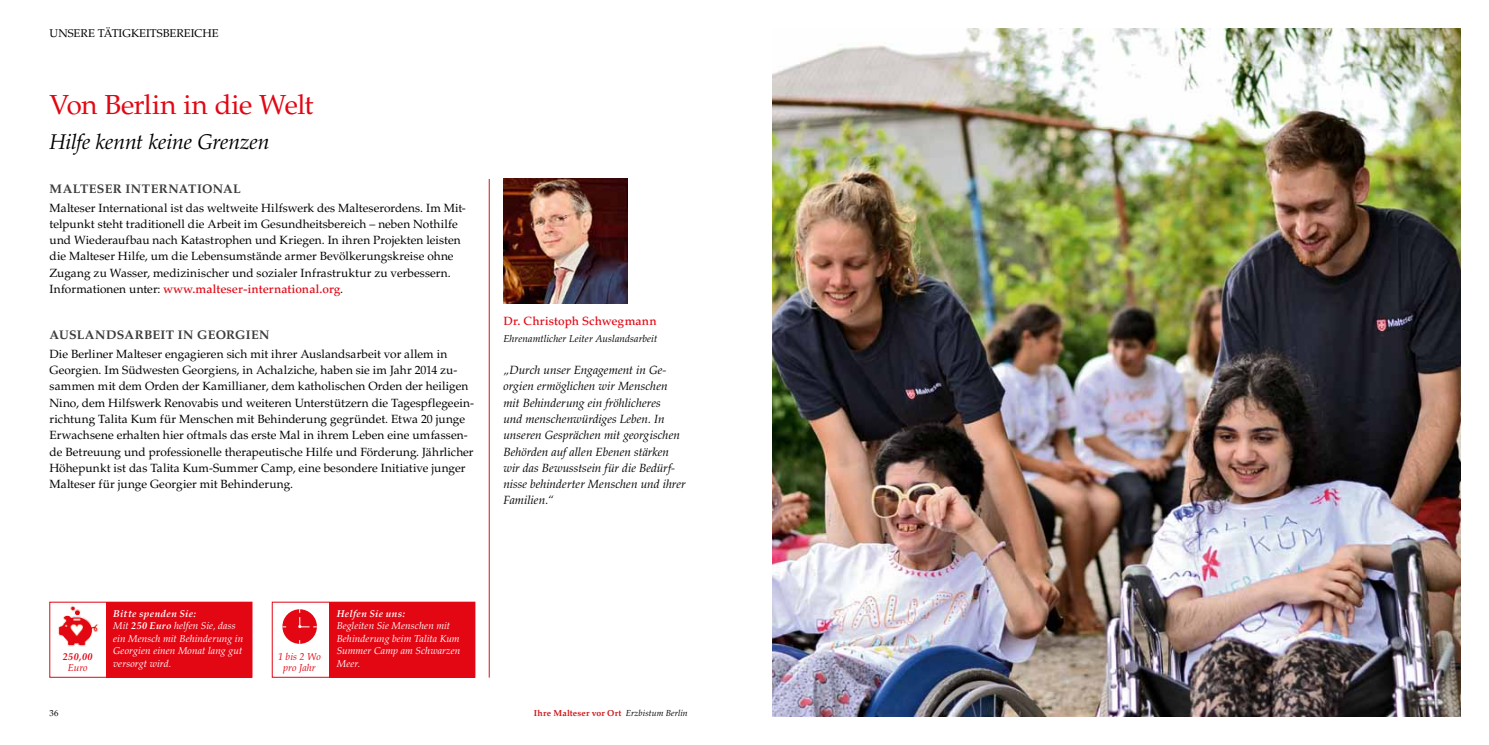
<style>
.page{position:relative;width:1489px;height:745px;background:#fff}
.page>*{position:absolute;margin:0;border:0;box-sizing:border-box;transform-origin:0 0}
.t1{font:27.5px "Palatino LT Std";letter-spacing:-.01em;color:#e30613}
.t2{font:italic 21.25px "Palatino LT Std";letter-spacing:-.015em;color:#000}
.t3{font:700 12.5px "Palatino LT Std";letter-spacing:.03em;color:#3c3c3b}
.t4{font:11.88px/16.2px "Palatino LT Std";letter-spacing:.005em;color:#000}
.t5{font:italic 11.88px/16.2px "Palatino LT Std";letter-spacing:.005em;color:#000}
.t6{font:500 11.88px "Palatino LT Std";letter-spacing:.01em;color:#e30613}
.t7{font:11.25px "Palatino LT Std";color:#000}
.t8{font:italic 10px/12.5px "Palatino LT Std";letter-spacing:.01em;color:#fff}
.t9{font:italic 10px "Palatino LT Std";letter-spacing:.01em;color:#000}
.t10{font:italic 10px/11.2px "Palatino LT Std";color:#e30613;text-align:center}
.t11{font:italic 700 10px "Palatino LT Std";letter-spacing:.03em;color:#fff}
.t12{font:italic 700 10px "Palatino LT Std";color:#e30613}
.t13{font:700 8.75px "Palatino LT Std";letter-spacing:.025em;color:#cd171a}
.t14{font:8.75px "Palatino LT Std";color:#000}
.s1{font-weight:500;color:#e30613}
.s2{font-weight:700}
.s3{font-weight:400;font-style:italic;color:#000}
</style>
<div class="page">
<hr style="left:489px;top:179px;width:1px;height:498px;background:#cd171a">
<img style="left:503px;top:179px;width:124px;height:124px">
<div style="left:49px;top:601px;width:203px;height:76px;border:1px solid #e30613"></div>
<div style="left:272px;top:601px;width:203px;height:76px;border:1px solid #e30613"></div>
<div style="left:106px;top:601px;width:145px;height:75px;background:#e30613"></div>
<div style="left:330px;top:601px;width:145px;height:75px;background:#e30613"></div>
<img style="left:58px;top:605px;width:41px;height:42px">
<div style="left:282px;top:609px;width:35px;height:34px;background:#e30613;border-radius:50%"></div>
<svg style="left:298px;top:609px;width:19px;height:18px"></svg>
<img style="left:772px;top:28px;width:688px;height:688px">
<p class="t7" style="left:50px;top:26px;width:171px">UNSERE TÄTIGKEITSBEREICHE</p>
<h1 class="t1" style="left:50px;top:88px;width:265px">Von Berlin in die Welt</h1>
<h2 class="t2" style="left:50px;top:129px;width:221px">Hilfe kennt keine Grenzen</h2>
<p class="t3" style="left:50px;top:181px;width:193px">MALTESER INTERNATIONAL</p>
<p class="t4" style="left:50px;top:199px;width:418px">Malteser International ist das weltweite Hilfswerk des Malteserordens. Im Mit&shy;telpunkt steht traditionell die Arbeit im Gesundheitsbereich – neben Nothilfe und Wiederaufbau nach Katastrophen und Kriegen. In ihren Projekten leisten die Malteser Hilfe, um die Lebensumstände armer Bevölkerungskreise ohne Zugang zu Wasser, medizinischer und sozialer Infrastruktur zu verbessern.<br>Informationen unter: <span class="s1">www.malteser-international.org</span>.</p>
<p class="t3" style="left:50px;top:327px;width:221px">AUSLANDSARBEIT IN GEORGIEN</p>
<p class="t4" style="left:50px;top:346px;width:426px">Die Berliner Malteser engagieren sich mit ihrer Auslandsarbeit vor allem in Georgien. Im Südwesten Georgiens, in Achalziche, haben sie im Jahr 2014 zu&shy;sammen mit dem Orden der Kamillianer, dem katholischen Orden der heiligen Nino, dem Hilfswerk Renovabis und weiteren Unterstützern die Tagespflegeein&shy;richtung Talita Kum für Menschen mit Behinderung gegründet. Etwa 20 junge Erwachsene erhalten hier oftmals das erste Mal in ihrem Leben eine umfassen&shy;de Betreuung und professionelle therapeutische Hilfe und Förderung. Jährlicher Höhepunkt ist das Talita Kum-Summer Camp, eine besondere Initiative junger Malteser für junge Georgier mit Behinderung.</p>
<p class="t6" style="left:503px;top:314px;width:155px">Dr. Christoph Schwegmann</p>
<p class="t9" style="left:503px;top:332px;width:155px">Ehrenamtlicher Leiter Auslandsarbeit</p>
<p class="t5" style="left:503px;top:362px;width:184px">„Durch unser Engagement in Ge&shy;orgien ermöglichen wir Menschen mit Behinderung ein fröhlicheres<br>und menschenwürdiges Leben. In unseren Gesprächen mit georgischen<br>Behörden auf allen Ebenen stärken wir das Bewusstsein für die Bedürf&shy;nisse behinderter Menschen und ihrer<br>Familien.“</p>
<p class="t8" style="left:113px;top:606px;width:131px"><span class="s2">Bitte spenden Sie:<br></span>Mit <span class="s2">250 Euro</span> helfen Sie, dass ein Mensch mit Behinderung in<br>Georgien einen Monat lang gut versorgt wird.</p>
<p class="t11" style="left:337px;top:607px;width:70px">Helfen Sie uns:</p>
<p class="t8" style="left:337px;top:619px;width:125px">Begleiten Sie Menschen mit<br>Behinderung beim Talita Kum<br>Summer Camp am Schwarzen<br>Meer.</p>
<p class="t12" style="left:63px;top:650px;width:31px">250,00</p>
<p class="t10" style="left:68px;top:661px;width:21px">Euro</p>
<p class="t10" style="left:278px;top:650px;width:44px">1 bis 2 Wo pro Jahr</p>
<p class="t14" style="left:50px;top:707px;width:10px">36</p>
<p class="t13" style="left:534px;top:707px;width:155px">Ihre Malteser vor Ort <span class="s3">Erzbistum Berlin</span></p>
</div>
